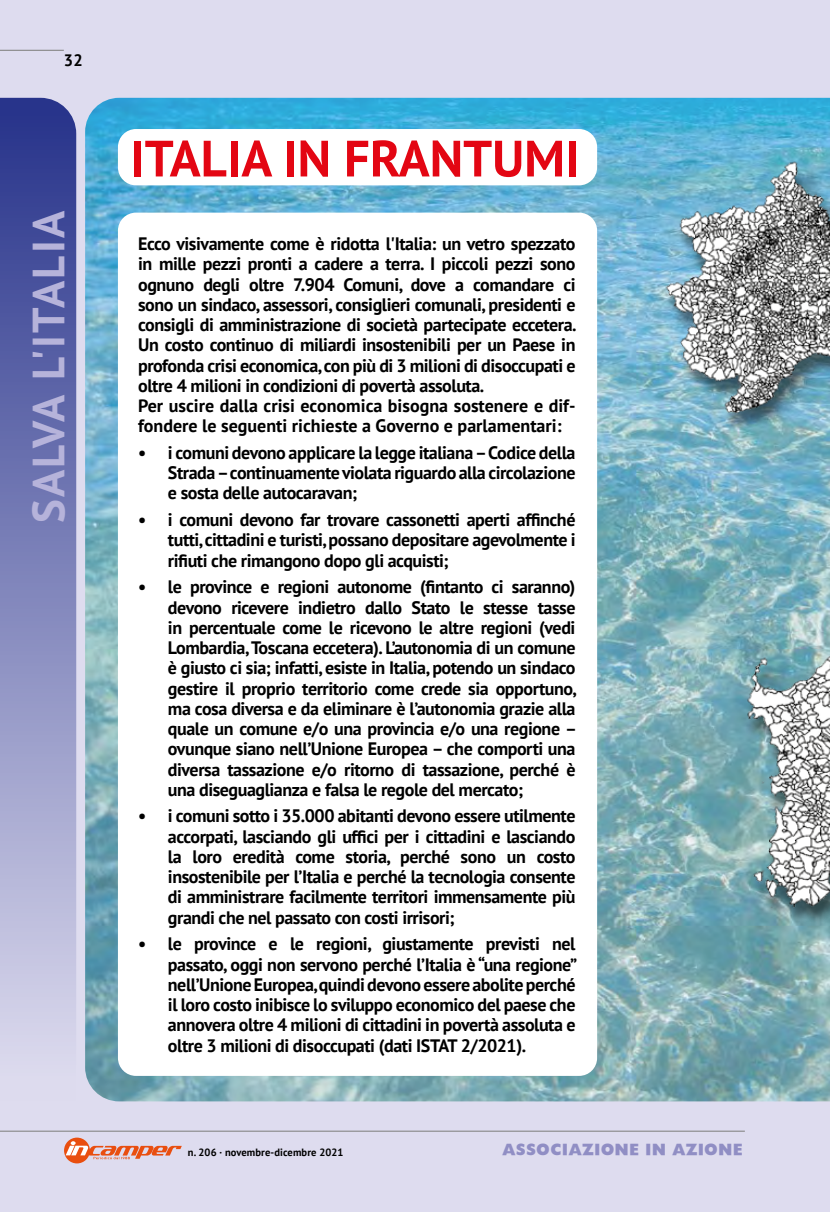
<style>
.page{position:relative;width:830px;height:1212px;background:#fff}
.page>*{position:absolute;margin:0;border:0;box-sizing:border-box;transform-origin:0 0}
.t1{font:700 51px "PT Sans";color:#e30613}
.t2{font:700 45px "PT Sans";letter-spacing:.05em;color:#b6b3da}
.t3{font:700 18px/20.2px "PT Sans";letter-spacing:-.025em;color:#000;text-align:justify}
.t4{font:700 16.5px "PT Sans";color:#000}
.t5{font:15px "Headline NEWS";letter-spacing:.01em;color:#908ec4}
.t6{font:700 10.5px "PT Sans";letter-spacing:.01em;color:#000}
</style>
<div class="page">
<div style="left:0;top:0;width:829px;height:1212px;background:#dedcef"></div>
<hr style="left:0;top:50px;width:64px;height:1px;background:#878787">
<hr style="left:0;top:1130px;width:744px;height:2px;background:#878787">
<img style="left:85px;top:98px;width:579px;height:1003px">
<img style="left:645px;top:97px;width:184px;height:998px">
<div style="left:118px;top:213px;width:479px;height:863px;background:#fff;border-radius:18px"></div>
<div style="left:118px;top:129px;width:479px;height:56px;background:#fff;border-radius:18px"></div>
<svg style="left:0;top:98px;width:76px;height:929px;background:#7c82b9"></svg>
<svg style="left:64px;top:1137px;width:26px;height:26px"></svg>
<svg style="left:66px;top:1141px;width:116px;height:18px"></svg>
<p class="t4" style="left:64px;top:50px;width:20px">32</p>
<h2 class="t2" style="left:19px;top:523px;width:314px;rotate:-90deg">SALVA L'ITALIA</h2>
<h1 class="t1" style="left:130px;top:125px;width:450px">ITALIA IN FRANTUMI</h1>
<p class="t3" style="left:138px;top:233px;width:440px;text-align:left">Ecco visivamente come è ridotta l'Italia: un vetro spezzato in mille pezzi pronti a cadere a terra. I piccoli pezzi sono ognuno degli oltre 7.904 Comuni, dove a comandare ci sono un sindaco, assessori, consiglieri comunali, presidenti e consigli di amministrazione di società partecipate eccetera.<br>Un costo continuo di miliardi insostenibili per un Paese in profonda crisi economica, con più di 3 milioni di disoccupati e oltre 4 milioni in condizioni di povertà assoluta.<br>Per uscire dalla crisi economica bisogna sostenere e dif&shy;fondere le seguenti richieste a Governo e parlamentari:</p>
<p class="t3" style="left:168px;top:442px;width:409px;text-indent:-30px">• i comuni devono applicare la legge italiana – Codice della Strada – continuamente violata riguardo alla circolazione e sosta delle autocaravan;</p>
<p class="t3" style="left:168px;top:509px;width:409px;text-indent:-30px">• i comuni devono far trovare cassonetti aperti affinché tutti, cittadini e turisti, possano depositare agevolmente i rifiuti che rimangono dopo gli acquisti;</p>
<p class="t3" style="left:168px;top:576px;width:410px;text-indent:-30px">• le province e regioni autonome (fintanto ci saranno) devono ricevere indietro dallo Stato le stesse tasse in percentuale come le ricevono le altre regioni (vedi Lombardia, Toscana eccetera). L’autonomia di un comune è giusto ci sia; infatti, esiste in Italia, potendo un sindaco gestire il proprio territorio come crede sia opportuno, ma cosa diversa e da eliminare è l’autonomia grazie alla quale un comune e/o una provincia e/o una regione – ovunque siano nell’Unione Europea – che comporti una diversa tassazione e/o ritorno di tassazione, perché è una diseguaglianza e falsa le regole del mercato;</p>
<p class="t3" style="left:168px;top:805px;width:409px;text-indent:-30px">• i comuni sotto i 35.000 abitanti devono essere utilmente accorpati, lasciando gli uffici per i cittadini e lasciando la loro eredità come storia, perché sono un costo insostenibile per l’Italia e perché la tecnologia consente di amministrare facilmente territori immensamente più grandi che nel passato con costi irrisori;</p>
<p class="t3" style="left:168px;top:933px;width:410px;text-indent:-30px">• le province e le regioni, giustamente previsti nel passato, oggi non servono perché l’Italia è “una regione” nell’Unione Europea,quindi devono essere abolite perché il loro costo inibisce lo sviluppo economico del paese che annovera oltre 4 milioni di cittadini in povertà assoluta e oltre 3 milioni di disoccupati (dati ISTAT 2/2021).</p>
<p class="t6" style="left:188px;top:1145px;width:157px">n. 206 · novembre-dicembre 2021</p>
<p class="t5" style="left:502px;top:1143px;width:242px">ASSOCIAZIONE IN AZIONE</p>
</div>
